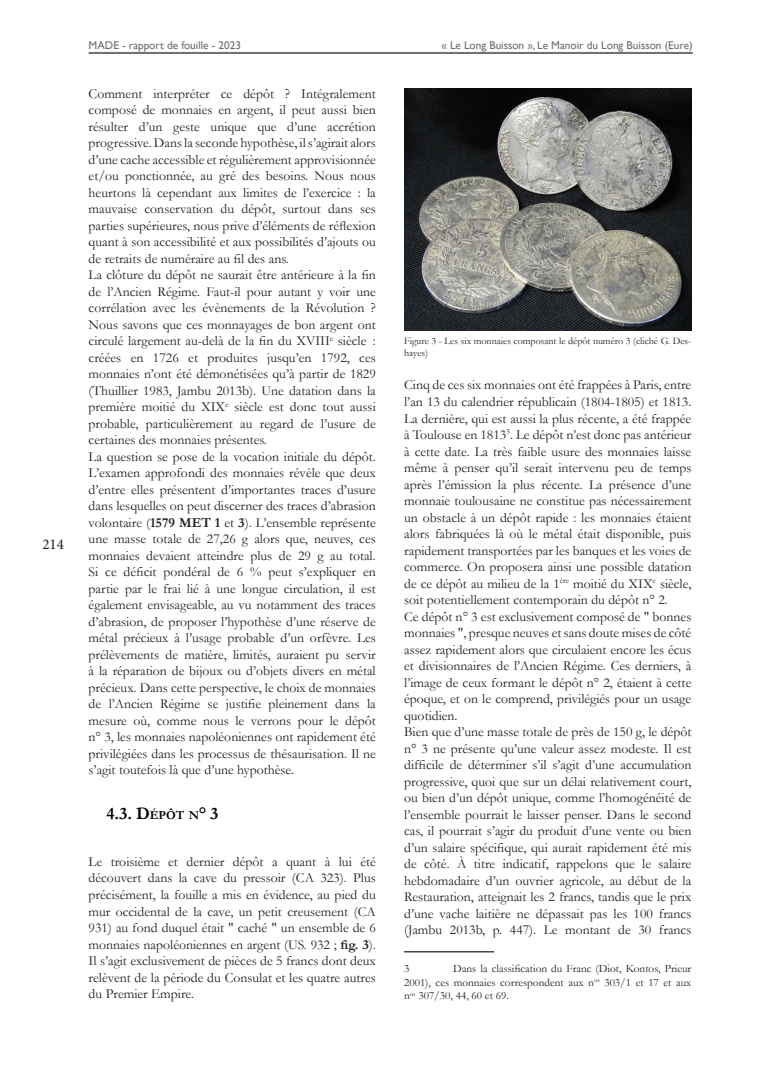
<style>
.page{position:relative;width:780px;height:1088px;background:#fff}
.page>*{position:absolute;margin:0;border:0;box-sizing:border-box;transform-origin:0 0}
.t1{font:700 17.5px "Garamond";color:#000}
.t2{font:15px "Minion Pro";color:#231f20}
.t3{font:13.75px/16.5px "Garamond";color:#231f20}
.t4{font:11.25px/13.5px "Garamond";color:#231f20;text-align:justify}
.t5{font:11.25px "Gill Sans";color:#6c6d70}
.t6{font:10px/12px "Garamond";color:#231f20}
.s1{font-weight:700}
.s2{font-size:12.25px}
</style>
<div class="page">
<hr style="left:89px;top:52px;width:603px;height:1px;background:#6c6d70">
<hr style="left:89px;top:53px;width:603px;height:1px;background:#6c6d70">
<img style="left:404px;top:89px;width:287px;height:242px">
<hr style="left:404px;top:951px;width:90px;height:1px;background:#231f20">
<p class="t2" style="left:42px;top:534px;width:23px">214</p>
<p class="t5" style="left:89px;top:38px;width:154px">MADE - rapport de fouille - 2023</p>
<p class="t5" style="left:441px;top:38px;width:253px">« Le Long Buisson », Le Manoir du Long Buisson (Eure)</p>
<p class="t3" style="left:89px;top:85px;width:289px">Comment interpréter ce dépôt ? Intégralement composé de monnaies en argent, il peut aussi bien résulter d’un geste unique que d’une accrétion progressive. Dans la seconde hypothèse, il s’agirait alors d’une cache accessible et régulièrement approvisionnée et/ou ponctionnée, au gré des besoins. Nous nous heurtons là cependant aux limites de l’exercice : la mauvaise conservation du dépôt, surtout dans ses parties supérieures, nous prive d’éléments de réflexion quant à son accessibilité et aux possibilités d’ajouts ou de retraits de numéraire au fil des ans.<br>La clôture du dépôt ne saurait être antérieure à la fin de l’Ancien Régime. Faut-il pour autant y voir une corrélation avec les évènements de la Révolution ?<br>Nous savons que ces monnayages de bon argent ont circulé largement au-delà de la fin du XVIII<sup>e</sup> siècle : créées en 1726 et produites jusqu’en 1792, ces monnaies n’ont été démonétisées qu’à partir de 1829 (Thuillier 1983, Jambu 2013b). Une datation dans la première moitié du XIX<sup>e</sup> siècle est donc tout aussi probable, particulièrement au regard de l’usure de certaines des monnaies présentes.<br>La question se pose de la vocation initiale du dépôt.<br>L’examen approfondi des monnaies révèle que deux d’entre elles présentent d’importantes traces d’usure dans lesquelles on peut discerner des traces d’abrasion volontaire (<span class="s1">1579 MET 1</span> et <span class="s1">3</span>). L’ensemble représente une masse totale de 27,26 g alors que, neuves, ces monnaies devaient atteindre plus de 29 g au total.<br>Si ce déficit pondéral de 6 % peut s’expliquer en partie par le frai lié à une longue circulation, il est également envisageable, au vu notamment des traces d’abrasion, de proposer l’hypothèse d’une réserve de métal précieux à l’usage probable d’un orfèvre. Les prélèvements de matière, limités, auraient pu servir à la réparation de bijoux ou d’objets divers en métal précieux. Dans cette perspective, le choix de monnaies de l’Ancien Régime se justifie pleinement dans la mesure où, comme nous le verrons pour le dépôt n° 3, les monnaies napoléoniennes ont rapidement été privilégiées dans les processus de thésaurisation. Il ne s’agit toutefois là que d’une hypothèse.</p>
<p class="t1" style="left:106px;top:801px;width:114px">4.3. D<span class="s2">épôt n</span>° 3</p>
<p class="t3" style="left:89px;top:853px;width:289px;text-align:justify">Le troisième et dernier dépôt a quant à lui été découvert dans la cave du pressoir (CA 323). Plus précisément, la fouille a mis en évidence, au pied du mur occidental de la cave, un petit creusement (CA 931) au fond duquel était " caché " un ensemble de 6 monnaies napoléoniennes en argent (US. 932 ; <span class="s1">fig. 3</span>).<br>Il s’agit exclusivement de pièces de 5 francs dont deux relèvent de la période du Consulat et les quatre autres du Premier Empire.</p>
<p class="t6" style="left:404px;top:335px;width:289px">Figure 3 - Les six monnaies composant le dépôt numéro 3 (cliché G. Des&shy;hayes)</p>
<p class="t3" style="left:404px;top:377px;width:289px">Cinq de ces six monnaies ont été frappées à Paris, entre l’an 13 du calendrier républicain (1804-1805) et 1813.<br>La dernière, qui est aussi la plus récente, a été frappée à Toulouse en 1813<sup>3</sup>. Le dépôt n’est donc pas antérieur à cette date. La très faible usure des monnaies laisse même à penser qu’il serait intervenu peu de temps après l’émission la plus récente. La présence d’une monnaie toulousaine ne constitue pas nécessairement un obstacle à un dépôt rapide : les monnaies étaient alors fabriquées là où le métal était disponible, puis rapidement transportées par les banques et les voies de commerce. On proposera ainsi une possible datation de ce dépôt au milieu de la 1<sup>ère</sup> moitié du XIX<sup>e</sup> siècle, soit potentiellement contemporain du dépôt n° 2.<br>Ce dépôt n° 3 est exclusivement composé de " bonnes monnaies ", presque neuves et sans doute mises de côté assez rapidement alors que circulaient encore les écus et divisionnaires de l’Ancien Régime. Ces derniers, à l’image de ceux formant le dépôt n° 2, étaient à cette époque, et on le comprend, privilégiés pour un usage quotidien.<br>Bien que d’une masse totale de près de 150 g, le dépôt n° 3 ne présente qu’une valeur assez modeste. Il est difficile de déterminer s’il s’agit d’une accumulation progressive, quoi que sur un délai relativement court, ou bien d’un dépôt unique, comme l’homogénéité de l’ensemble pourrait le laisser penser. Dans le second cas, il pourrait s’agir du produit d’une vente ou bien d’un salaire spécifique, qui aurait rapidement été mis de côté. À titre indicatif, rappelons que le salaire hebdomadaire d’un ouvrier agricole, au début de la Restauration, atteignait les 2 francs, tandis que le prix d’une vache laitière ne dépassait pas les 100 francs (Jambu 2013b, p. 447). Le montant de 30 francs</p>
<p class="t4" style="left:404px;top:962px;width:7px">3</p>
<p class="t4" style="left:404px;top:962px;width:289px;text-indent:49px">Dans la classification du Franc (Diot, Kontos, Prieur 2001), ces monnaies correspondent aux n<sup>os</sup> 303/1 et 17 et aux n<sup>os</sup> 307/30, 44, 60 et 69.</p>
</div>
